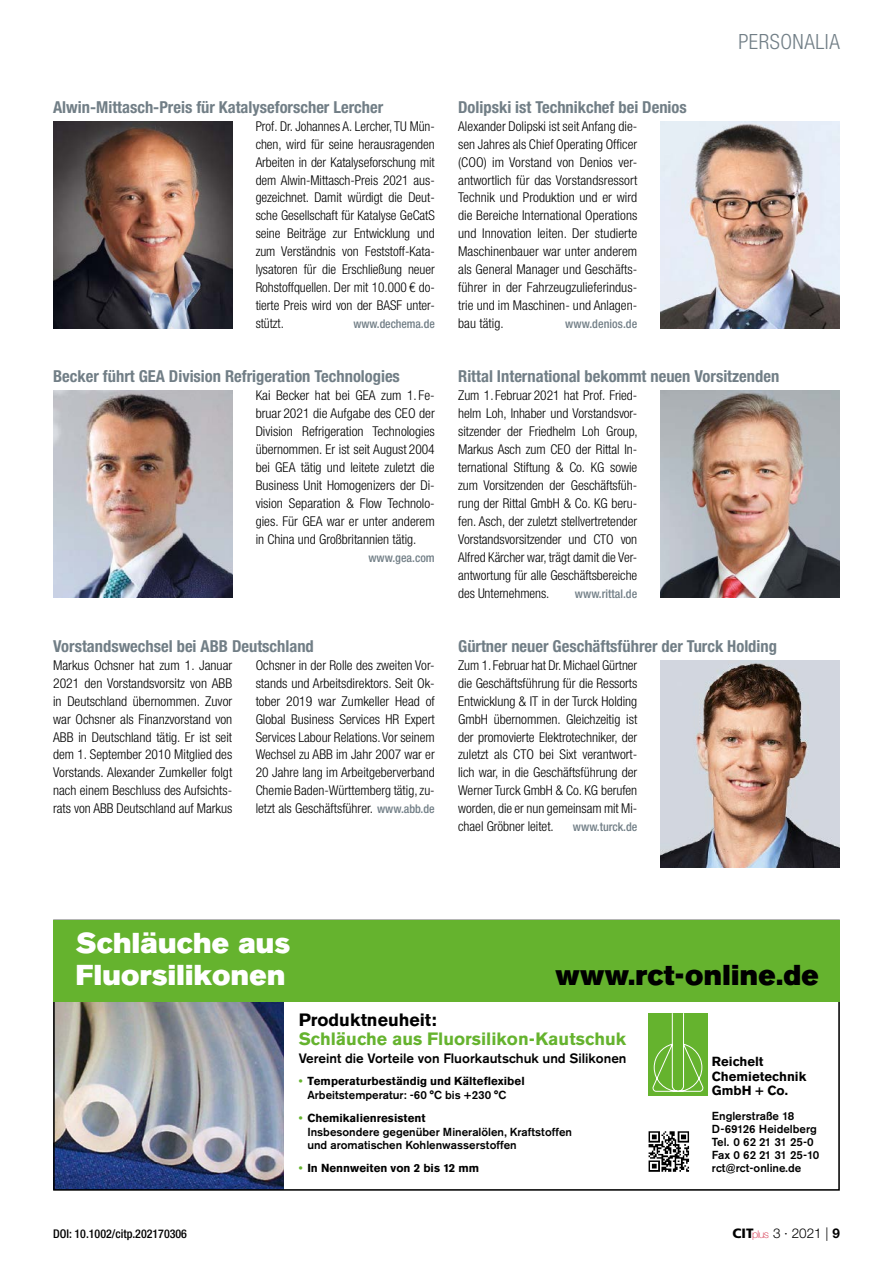
<style>
.page{position:relative;width:893px;height:1263px;background:#fff}
.page>*{position:absolute;margin:0;border:0;box-sizing:border-box;transform-origin:0 0}
.t1{font:28.5px/31.7px "Akzidenz Grotesk BQ Super";letter-spacing:.01em;color:#fff}
.t2{font:28.5px "Akzidenz Grotesk BQ Super";letter-spacing:.01em;color:#000}
.t3{font:300 condensed 21px "Helvetica Neue LT Std";color:#717e86}
.t4{font:700 17.7px "Akzidenz Grotesk BQ";color:#65b32e}
.t5{font:700 17.7px "Akzidenz Grotesk BQ";color:#000}
.t6{font:700 condensed 16.5px "Helvetica Neue LT Std";color:#717e86}
.t7{font:300 condensed 13.5px/18px "Helvetica Neue LT Std";color:#000;text-align:justify}
.t8{font:500 13.5px "Akzidenz Grotesk BQ";color:#000}
.t9{font:300 13.5px "Helvetica Neue LT Std";color:#000}
.t10{font:700 13.05px/14.7px "Akzidenz Grotesk BQ";color:#000}
.t11{font:500 condensed 12px "Helvetica Neue LT Std";color:#717e86}
.t12{font:500 condensed 12px "Helvetica Neue LT Std";color:#000}
.t13{font:500 11.55px/13px "Akzidenz Grotesk BQ";color:#000}
.t14{font:700 11.55px/13.8px "Akzidenz Grotesk BQ";color:#000}
.s1{font-weight:500;font-size:12px;color:#717e86}
.s2{color:#65b32e}
.s3{font-weight:500}
.s4{font-weight:700;color:#65b32e}
.s5{font-weight:700}
.s6{font-family:"Frutiger LT Com";font-weight:900}
.s7{font-weight:100;font-size:10.65px;color:#ce1531}
</style>
<div class="page">
<img style="left:53px;top:121px;width:179px;height:207px">
<img style="left:53px;top:391px;width:179px;height:207px">
<img style="left:661px;top:391px;width:179px;height:207px">
<img style="left:661px;top:660px;width:179px;height:207px">
<img style="left:661px;top:121px;width:179px;height:207px">
<img style="left:56px;top:1002px;width:228px;height:186px">
<div style="left:53px;top:920px;width:787px;height:82px;background:#65b32e"></div>
<img style="left:648px;top:1131px;width:42px;height:41px">
<div style="left:648px;top:1013px;width:60px;height:83px;background:#65b32e"></div>
<svg style="left:652px;top:1013px;width:52px;height:79px"></svg>
<p class="t6" style="left:53px;top:97px;width:332px">Alwin-Mittasch-Preis für Katalyseforscher Lercher</p>
<p class="t7" style="left:256px;top:117px;width:181px">Prof. Dr. Johannes A. Lercher, TU Mün&shy;chen, wird für seine herausragenden Arbeiten in der Katalyseforschung mit dem Alwin-Mittasch-Preis 2021 aus&shy;gezeichnet. Damit würdigt die Deut&shy;sche Gesellschaft für Katalyse GeCatS seine Beiträge zur Entwicklung und zum Verständnis von Feststoff-Kata&shy;lysatoren für die Erschließung neuer Rohstoffquellen. Der mit 10.000 € do&shy;tierte Preis wird von der BASF unter&shy;stützt.</p>
<p class="t11" style="left:353px;top:317px;width:83px">www.dechema.de</p>
<p class="t6" style="left:53px;top:366px;width:348px">Becker führt GEA Division Refrigeration Technologies</p>
<p class="t7" style="left:256px;top:386px;width:181px">Kai Becker hat bei GEA zum 1. Fe&shy;bruar 2021 die Aufgabe des CEO der Division Refrigeration Technologies übernommen. Er ist seit August 2004 bei GEA tätig und leitete zuletzt die Business Unit Homogenizers der Di&shy;vision Separation &amp; Flow Technolo&shy;gies. Für GEA war er unter anderem in China und Großbritannien tätig.</p>
<p class="t11" style="left:368px;top:550px;width:68px">www.gea.com</p>
<p class="t6" style="left:53px;top:636px;width:262px">Vorstandswechsel bei ABB Deutschland</p>
<p class="t7" style="left:53px;top:656px;width:181px">Markus Ochsner hat zum 1. Januar 2021 den Vorstandsvorsitz von ABB in Deutschland übernommen. Zuvor war Ochsner als Finanzvorstand von ABB in Deutschland tätig. Er ist seit dem 1. September 2010 Mitglied des Vorstands. Alexander Zumkeller folgt nach einem Beschluss des Aufsichts&shy;rats von ABB Deutschland auf Markus</p>
<p class="t7" style="left:256px;top:656px;width:181px">Ochsner in der Rolle des zweiten Vor&shy;stands und Arbeitsdirektors. Seit Ok&shy;tober 2019 war Zumkeller Head of Global Business Services HR Expert Services Labour Relations. Vor seinem Wechsel zu ABB im Jahr 2007 war er 20 Jahre lang im Arbeitgeberverband Chemie Baden-Württemberg tätig, zu&shy;letzt als Geschäftsführer. <span class="s1">www.abb.de</span></p>
<p class="t6" style="left:458px;top:97px;width:230px">Dolipski ist Technikchef bei Denios</p>
<p class="t7" style="left:458px;top:117px;width:181px">Alexander Dolipski ist seit Anfang die&shy;sen Jahres als Chief Operating Officer (COO) im Vorstand von Denios ver&shy;antwortlich für das Vorstandsressort Technik und Produktion und er wird die Bereiche International Operations und Innovation leiten. Der studierte Maschinenbauer war unter anderem als General Manager und Geschäfts&shy;führer in der Fahrzeugzulieferindus&shy;trie und im Maschinen- und Anlagen&shy;bau tätig.</p>
<p class="t11" style="left:565px;top:317px;width:74px">www.denios.de</p>
<h2 class="t3" style="left:738px;top:29px;width:22px">Personalia</h2>
<p class="t6" style="left:458px;top:366px;width:323px">Rittal International bekommt neuen Vorsitzenden</p>
<p class="t7" style="left:458px;top:386px;width:181px">Zum 1. Februar 2021 hat Prof. Fried&shy;helm Loh, Inhaber und Vorstandsvor&shy;sitzender der Friedhelm Loh Group, Markus Asch zum CEO der Rittal In&shy;ternational Stiftung &amp; Co. KG sowie zum Vorsitzenden der Geschäftsfüh&shy;rung der Rittal GmbH &amp; Co. KG beru&shy;fen. Asch, der zuletzt stellvertretender Vorstandsvorsitzender und CTO von Alfred Kärcher war, trägt damit die Ver&shy;antwortung für alle Geschäftsbereiche des Unternehmens.</p>
<p class="t11" style="left:575px;top:586px;width:64px">www.rittal.de</p>
<p class="t6" style="left:458px;top:636px;width:320px">Gürtner neuer Geschäftsführer der Turck Holding</p>
<p class="t7" style="left:458px;top:656px;width:181px">Zum 1. Februar hat Dr. Michael Gürtner die Geschäftsführung für die Ressorts Entwicklung &amp; IT in der Turck Holding GmbH übernommen. Gleichzeitig ist der promovierte Elektrotechniker, der zuletzt als CTO bei Sixt verantwort&shy;lich war, in die Geschäftsführung der Werner Turck GmbH &amp; Co. KG berufen worden, die er nun gemeinsam mit Mi&shy;chael Gröbner leitet.</p>
<p class="t11" style="left:573px;top:820px;width:66px">www.turck.de</p>
<h1 class="t1" style="left:76px;top:928px;width:216px">Schläuche aus<br>Fluorsilikonen</h1>
<h1 class="t2" style="left:555px;top:958px;width:265px">www.rct-online.de</h1>
<p class="t12" style="left:53px;top:1226px;width:135px">DOI: 10.1002/citp.202170306</p>
<h3 class="t5" style="left:299px;top:1010px;width:140px">Produktneuheit:</h3>
<h3 class="t4" style="left:299px;top:1028px;width:329px">Schläuche aus Fluorsilikon-Kautschuk</h3>
<p class="t8" style="left:299px;top:1049px;width:329px">Vereint die Vorteile von Fluorkautschuk und Silikonen</p>
<p class="t14" style="left:307px;top:1074px;width:219px;text-indent:-9px"><span class="s2">•</span> Temperaturbeständig und Kälteflexibel<br><span class="s3">Arbeitstemperatur: -60 °C bis +230 °C</span></p>
<p class="t13" style="left:307px;top:1111px;width:266px;line-height:13.8px;text-indent:-9px"><span class="s4">•</span> <span class="s5">Chemikalienresistent<br></span>Insbesondere gegenüber Mineralölen, Kraftstoffen und aromatischen Kohlenwasserstoffen</p>
<p class="t14" style="left:299px;top:1161px;width:182px"><span class="s2">•</span> In Nennweiten von 2 bis 12 mm</p>
<p class="t10" style="left:712px;top:1054px;width:96px">Reichelt<br>Chemietechnik<br>GmbH + Co.</p>
<p class="t13" style="left:712px;top:1109px;width:109px">Englerstraße 18<br>D-69126 Heidelberg<br>Tel. 0 62 21 31 25-0<br>Fax 0 62 21 31 25-10 rct@rct-online.de</p>
<p class="t9" style="left:732px;top:1224px;width:109px"><span class="s6">CIT</span><span class="s7">plus</span> 3 · 2021 | <span class="s5">9</span></p>
</div>
